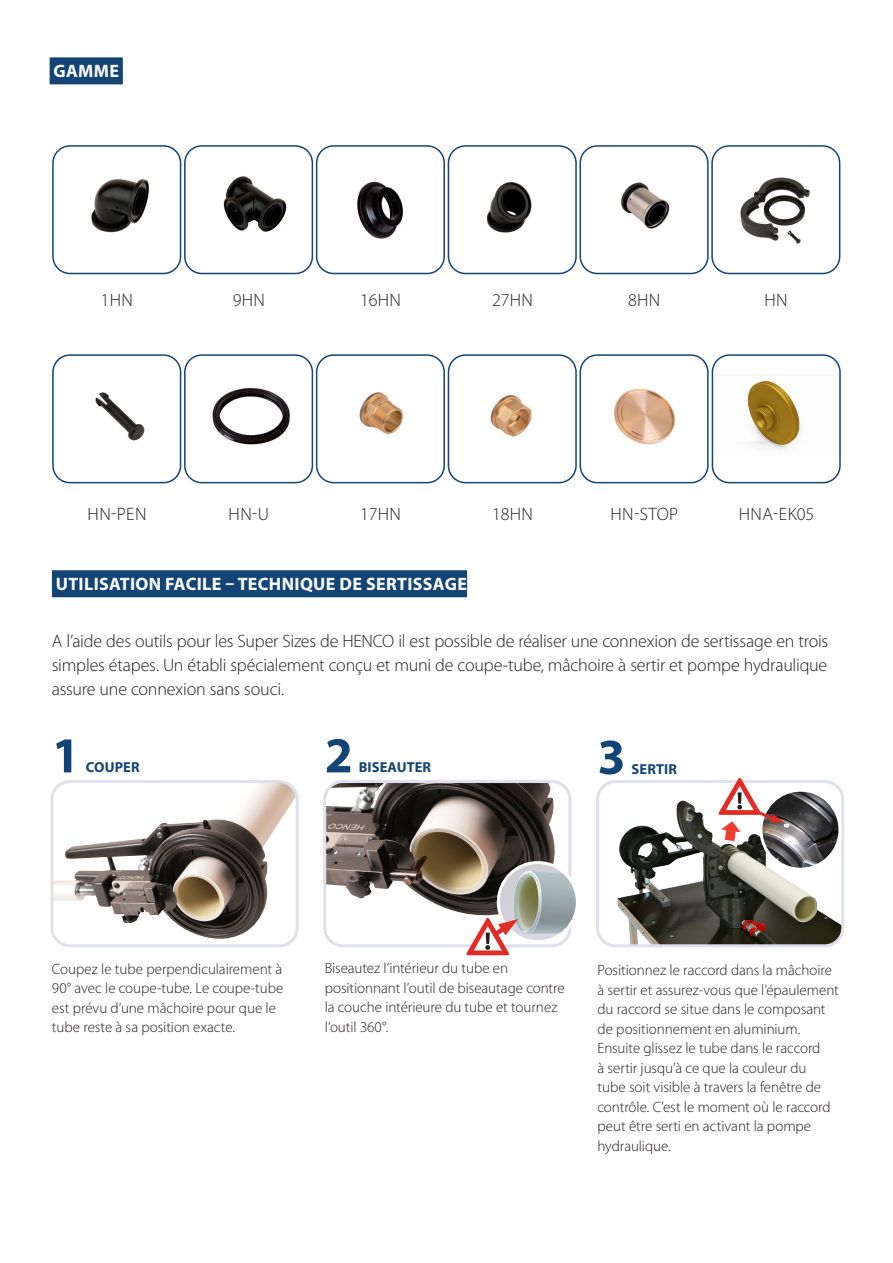
<style>
.page{position:relative;width:893px;height:1263px;background:#fff}
.page>*{position:absolute;margin:0;border:0;box-sizing:border-box;transform-origin:0 0}
.t1{font:700 50.7px "Myriad Pro";color:#134476}
.Basis{font:300 18px/24px "Myriad Pro";letter-spacing:-.005em;color:#231f20;text-align:justify}
.Subtitle_blauw_kader{font:700 18px "Myriad Pro";letter-spacing:.02em;color:#fff}
.Basis-2{font:300 15px/19.5px "Myriad Pro";letter-spacing:-.005em;color:#231f20}
.t2{font:700 14.4px "Myriad Pro";letter-spacing:.005em;color:#134476}
</style>
<div class="page">
<img style="left:54px;top:784px;width:241px;height:158px">
<div style="left:50px;top:780px;width:249px;height:167px;border:3px solid #dfe0ea;border-radius:18px"></div>
<img style="left:327px;top:784px;width:232px;height:132px">
<div style="left:323px;top:780px;width:248px;height:167px;border:3px solid #dfe0ea;border-radius:18px"></div>
<img style="left:498px;top:862px;width:79px;height:79px;border-radius:40px">
<div style="left:497px;top:861px;width:82px;height:82px;border:3px solid #fff;border-radius:50%"></div>
<img style="left:618px;top:800px;width:222px;height:143px">
<div style="left:596px;top:780px;width:248px;height:167px;border:3px solid #dfe0ea;border-radius:18px"></div>
<img style="left:761px;top:790px;width:79px;height:79px;border-radius:40px">
<div style="left:759px;top:789px;width:82px;height:82px;border:3px solid #fff;border-radius:50%"></div>
<svg style="left:466px;top:917px;width:52px;height:38px"></svg>
<img style="left:91px;top:179px;width:90px;height:83px">
<div style="left:52px;top:145px;width:129px;height:129px;border:2px solid #134476;border-radius:17px"></div>
<img style="left:55px;top:357px;width:126px;height:84px">
<div style="left:52px;top:354px;width:129px;height:129px;border:2px solid #134476;border-radius:17px"></div>
<img style="left:223px;top:176px;width:64px;height:56px">
<div style="left:184px;top:145px;width:129px;height:129px;border:2px solid #134476;border-radius:17px"></div>
<img style="left:187px;top:357px;width:123px;height:88px">
<div style="left:184px;top:354px;width:129px;height:129px;border:2px solid #134476;border-radius:17px"></div>
<img style="left:357px;top:181px;width:47px;height:58px">
<div style="left:316px;top:145px;width:129px;height:129px;border:2px solid #134476;border-radius:17px"></div>
<img style="left:359px;top:392px;width:44px;height:42px">
<div style="left:316px;top:354px;width:129px;height:129px;border:2px solid #134476;border-radius:17px"></div>
<img style="left:448px;top:182px;width:84px;height:80px">
<div style="left:448px;top:145px;width:129px;height:129px;border:2px solid #134476;border-radius:17px"></div>
<img style="left:448px;top:395px;width:84px;height:76px">
<div style="left:448px;top:354px;width:129px;height:129px;border:2px solid #134476;border-radius:17px"></div>
<img style="left:620px;top:182px;width:50px;height:47px">
<div style="left:579px;top:145px;width:130px;height:129px;border:2px solid #134476;border-radius:17px"></div>
<img style="left:582px;top:358px;width:124px;height:87px">
<div style="left:579px;top:354px;width:130px;height:129px;border:2px solid #134476;border-radius:17px"></div>
<img style="left:714px;top:152px;width:126px;height:92px">
<div style="left:711px;top:145px;width:129px;height:129px;border:2px solid #134476;border-radius:17px"></div>
<img style="left:747px;top:380px;width:54px;height:70px">
<div style="left:712px;top:354px;width:129px;height:129px;border:2px solid #134476;border-radius:17px"></div>
<div style="left:52px;top:570px;width:415px;height:27px;background:#134476"></div>
<div style="left:50px;top:57px;width:73px;height:27px;background:#134476"></div>
<svg style="left:718px;top:777px;width:66px;height:64px"></svg>
<p class="Subtitle_blauw_kader" style="left:53px;top:59px;width:67px">GAMME</p>
<p class="Basis" style="left:101px;top:288px;width:34px">1HN</p>
<p class="Basis" style="left:233px;top:288px;width:34px">9HN</p>
<p class="Basis" style="left:360px;top:288px;width:42px">16HN</p>
<p class="Basis" style="left:492px;top:288px;width:42px">27HN</p>
<p class="Basis" style="left:628px;top:288px;width:34px">8HN</p>
<p class="Basis" style="left:765px;top:288px;width:25px">HN</p>
<p class="Basis" style="left:88px;top:502px;width:60px">HN-PEN</p>
<p class="Basis" style="left:229px;top:502px;width:42px">HN-U</p>
<p class="Basis" style="left:360px;top:502px;width:42px">17HN</p>
<p class="Basis" style="left:492px;top:502px;width:42px">18HN</p>
<p class="Basis" style="left:610px;top:502px;width:69px">HN-STOP</p>
<p class="Basis" style="left:739px;top:502px;width:77px">HNA-EK05</p>
<p class="Subtitle_blauw_kader" style="left:56px;top:572px;width:413px">UTILISATION FACILE – TECHNIQUE DE SERTISSAGE</p>
<p class="Basis" style="left:52px;top:629px;width:778px">A l’aide des outils pour les Super Sizes de HENCO il est possible de réaliser une connexion de sertissage en trois simples étapes. Un établi spécialement conçu et muni de coupe-tube, mâchoire à sertir et pompe hydraulique assure une connexion sans souci.</p>
<p class="t1" style="left:52px;top:722px;width:30px">1</p>
<p class="t2" style="left:86px;top:758px;width:55px">COUPER</p>
<p class="t1" style="left:325px;top:722px;width:30px">2</p>
<p class="t2" style="left:359px;top:758px;width:74px">BISEAUTER</p>
<p class="t1" style="left:597px;top:724px;width:30px">3</p>
<p class="t2" style="left:631px;top:760px;width:47px">SERTIR</p>
<p class="Basis-2" style="left:52px;top:959px;width:233px">Coupez le tube perpendiculairement à 90° avec le coupe-tube. Le coupe-tube est prévu d’une mâchoire pour que le tube reste à sa position exacte.</p>
<p class="Basis-2" style="left:325px;top:959px;width:241px">Biseautez l’intérieur du tube en positionnant l’outil de biseautage contre la couche intérieure du tube et tournez l’outil 360°.</p>
<p class="Basis-2" style="left:597px;top:961px;width:243px">Positionnez le raccord dans la mâchoire à sertir et assurez-vous que l’épaulement du raccord se situe dans le composant de positionnement en aluminium.<br>Ensuite glissez le tube dans le raccord<br>à sertir jusqu’à ce que la couleur du<br>tube soit visible à travers la fenêtre de contrôle. C’est le moment où le raccord peut être serti en activant la pompe hydraulique.</p>
</div>
